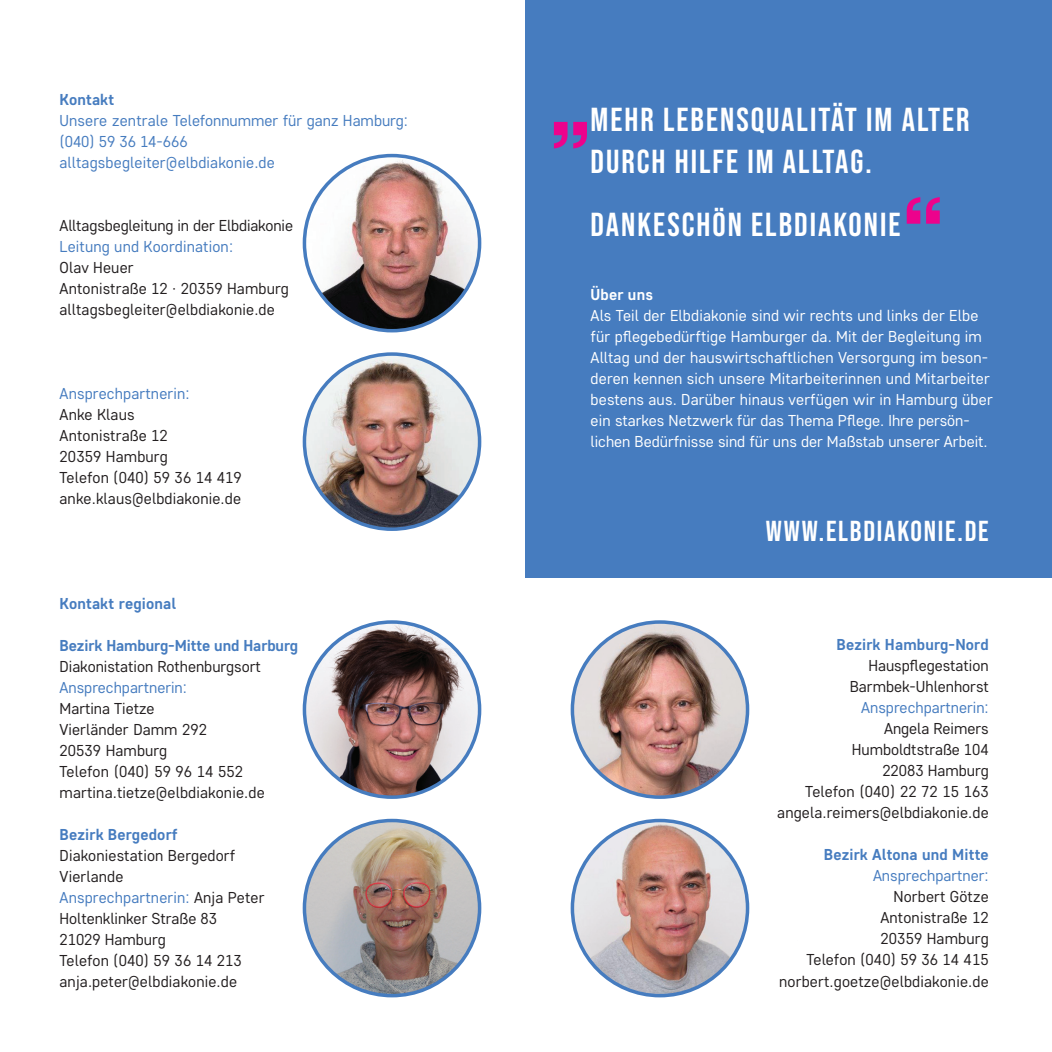
<style>
.page{position:relative;width:1052px;height:1052px;background:#fff}
.page>*{position:absolute;margin:0;border:0;box-sizing:border-box;transform-origin:0 0}
.t1{font:500 115.5px "Core Sans D45";color:#ed028c}
.t2{font:33.25px/42px "Bebas Neue";letter-spacing:.06em;color:#fff}
.t3{font:28.88px "Bebas Neue";letter-spacing:.06em;color:#fff}
.t4{font:15.75px/21px "Core Sans D35";letter-spacing:.01em;color:#231f20}
.t5{font:15.75px/21px "Core Sans D35";letter-spacing:.01em;color:#fff}
.t6{font:15.75px/21px "Core Sans D35";color:#467cbf}
.t7{font:700 15.75px "Core Sans D55";letter-spacing:.01em;color:#467cbf}
.s1{font-family:"Core Sans D55";font-weight:700}
.s2{color:#467cbf}
</style>
<div class="page">
<div style="left:526px;top:0;width:526px;height:578px;background:#467cbf"></div>
<img style="left:304px;top:156px;width:175px;height:175px;border-radius:88px">
<div style="left:303px;top:154px;width:178px;height:178px;border:4px solid #467cbf;border-radius:50%"></div>
<img style="left:304px;top:622px;width:175px;height:175px;border-radius:88px">
<div style="left:303px;top:620px;width:178px;height:179px;border:4px solid #467cbf;border-radius:50%"></div>
<img style="left:572px;top:820px;width:175px;height:175px;border-radius:88px">
<div style="left:570px;top:819px;width:179px;height:178px;border:4px solid #467cbf;border-radius:50%"></div>
<img style="left:304px;top:820px;width:175px;height:175px;border-radius:88px">
<div style="left:303px;top:819px;width:178px;height:178px;border:4px solid #467cbf;border-radius:50%"></div>
<img style="left:572px;top:622px;width:175px;height:175px;border-radius:88px">
<div style="left:570px;top:620px;width:179px;height:179px;border:4px solid #467cbf;border-radius:50%"></div>
<img style="left:304px;top:354px;width:175px;height:175px;border-radius:88px">
<div style="left:303px;top:352px;width:178px;height:179px;border:4px solid #467cbf;border-radius:50%"></div>
<p class="t6" style="left:60px;top:88px;width:350px"><span class="s1">Kontakt<br></span>Unsere zentrale Telefonnummer für ganz Hamburg:</p>
<p class="t6" style="left:60px;top:130px;width:130px">(040) 59 36 14-666</p>
<p class="t6" style="left:60px;top:151px;width:217px">alltagsbegleiter@elbdiakonie.de</p>
<p class="t4" style="left:60px;top:214px;width:235px">Alltagsbegleitung in der Elbdiakonie<br><span class="s2">Leitung und Koordination:<br></span>Olav Heuer<br>Antonistraße 12 · 20359 Hamburg</p>
<p class="t4" style="left:60px;top:298px;width:217px">alltagsbegleiter@elbdiakonie.de</p>
<p class="t4" style="left:60px;top:382px;width:132px"><span class="s2">Ansprechpartnerin:<br></span>Anke Klaus<br>Antonistraße 12<br>20359 Hamburg</p>
<p class="t4" style="left:60px;top:466px;width:184px">Telefon (040) 59 36 14 419 anke.klaus@elbdiakonie.de</p>
<p class="t7" style="left:60px;top:593px;width:118px">Kontakt regional</p>
<p class="t7" style="left:60px;top:635px;width:240px">Bezirk Hamburg-Mitte und Harburg</p>
<p class="t4" style="left:60px;top:655px;width:203px">Diakonistation Rothenburgsort<br><span class="s2">Ansprechpartnerin:<br></span>Martina Tietze</p>
<p class="t4" style="left:60px;top:718px;width:149px">Vierländer Damm 292</p>
<p class="t4" style="left:60px;top:739px;width:185px">20539 Hamburg<br>Telefon (040) 59 96 14 552</p>
<p class="t4" style="left:60px;top:781px;width:207px">martina.tietze@elbdiakonie.de</p>
<p class="t7" style="left:60px;top:824px;width:120px">Bezirk Bergedorf</p>
<p class="t4" style="left:60px;top:844px;width:177px">Diakoniestation Bergedorf<br>Vierlande</p>
<p class="t4" style="left:60px;top:886px;width:206px"><span class="s2">Ansprechpartnerin:</span> Anja Peter<br>Holtenklinker Straße 83<br>21029 Hamburg</p>
<p class="t4" style="left:60px;top:949px;width:184px">Telefon (040) 59 36 14 213 anja.peter@elbdiakonie.de</p>
<p class="t2" style="left:590px;top:98px;width:380px">MEHR LEBENSQUALITÄT IM ALTER<br>DURCH HILFE IM ALLTAG.</p>
<p class="t2" style="left:590px;top:203px;width:311px">DANKESCHÖN ELBDIAKONIE</p>
<p class="t1" style="left:898px;top:171px;width:52px">“</p>
<p class="t1" style="left:545px;top:20px;width:52px">„</p>
<p class="t5" style="left:590px;top:283px;width:404px"><span class="s1">Über uns<br></span>Als Teil der Elbdiakonie sind wir rechts und links der Elbe für pflegebedürftige Hamburger da. Mit der Begleitung im Alltag und der hauswirtschaftlichen Versorgung im beson&shy;deren kennen sich unsere Mitarbeiterinnen und Mitarbeiter bestens aus. Darüber hinaus verfügen wir in Hamburg über ein starkes Netzwerk für das Thema Pflege. Ihre persön&shy;lichen Bedürfnisse sind für uns der Maßstab unserer Arbeit.</p>
<p class="t3" style="left:766px;top:515px;width:224px">WWW.ELBDIAKONIE.DE</p>
<p class="t7" style="left:836px;top:634px;width:154px">Bezirk Hamburg-Nord</p>
<p class="t4" style="left:850px;top:655px;width:140px;text-align:right">Hauspflegestation<br>Barmbek-Uhlenhorst<br><span class="s2">Ansprechpartnerin:<br></span>Angela Reimers</p>
<p class="t4" style="left:852px;top:739px;width:138px;text-align:right">Humboldtstraße 104<br>22083 Hamburg</p>
<p class="t4" style="left:805px;top:781px;width:185px">Telefon (040) 22 72 15 163</p>
<p class="t4" style="left:777px;top:802px;width:213px">angela.reimers@elbdiakonie.de</p>
<p class="t7" style="left:824px;top:844px;width:166px">Bezirk Altona und Mitte</p>
<p class="t6" style="left:873px;top:865px;width:117px">Ansprechpartner:</p>
<p class="t4" style="left:880px;top:886px;width:110px;text-align:justify;text-indent:13px">Norbert Götze Antonistraße 12<br>20359 Hamburg</p>
<p class="t4" style="left:779px;top:949px;width:211px;text-align:right">Telefon (040) 59 36 14 415 norbert.goetze@elbdiakonie.de</p>
</div>
